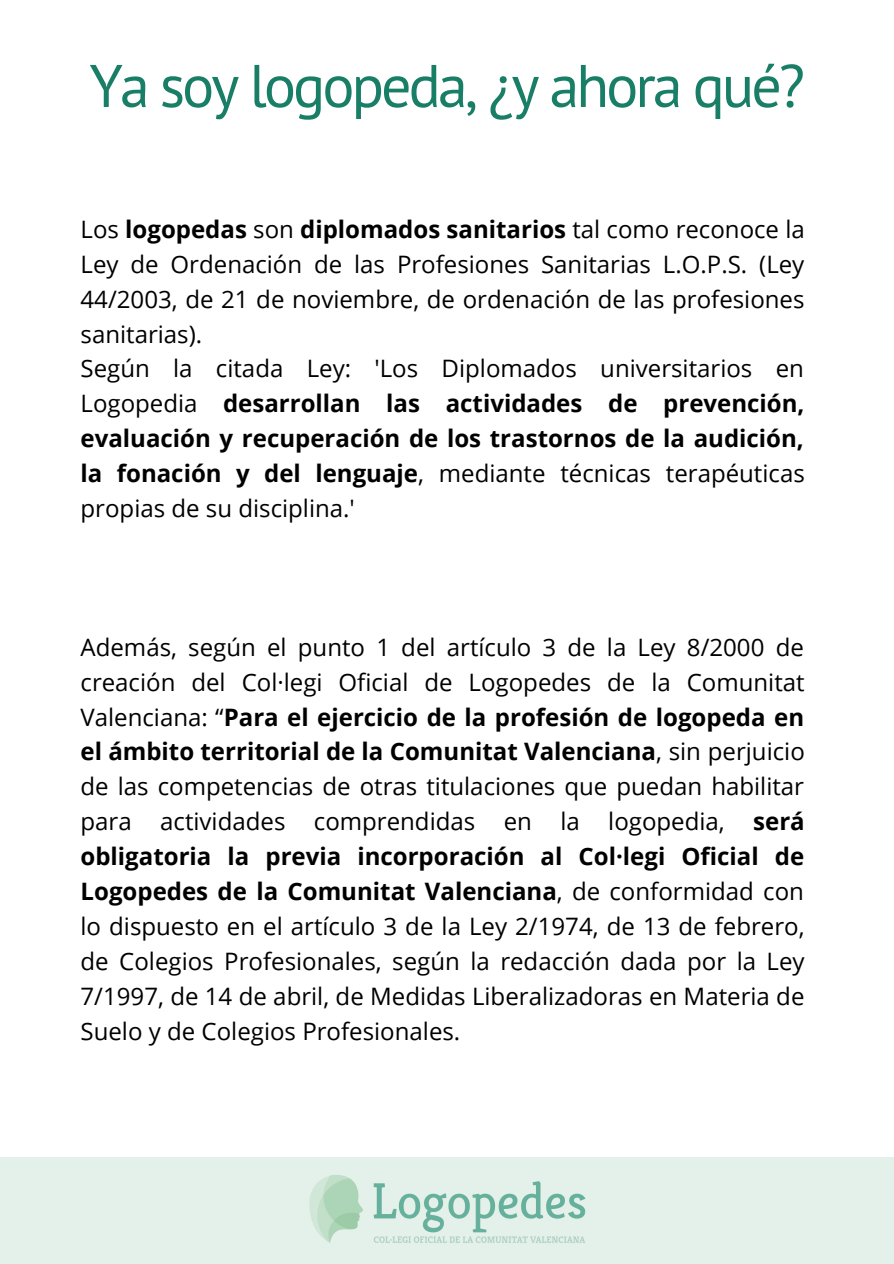
<style>
.page{position:relative;width:894px;height:1264px;background:#fff}
.page>*{position:absolute;margin:0;border:0;box-sizing:border-box;transform-origin:0 0}
.t1{font:60px "PT Sans";letter-spacing:-.05em;color:#197e66}
.t2{font:24px/35px "Open Sans";color:#000;text-align:justify}
.t3{font:700 24px/35px "Open Sans";color:#000;text-align:justify}
.s1{font-weight:700}
.s2{font-weight:400}
</style>
<div class="page">
<svg style="left:0;top:1157px;width:893px;height:106px;background:#deeee6"></svg>
<p class="t1" style="left:89px;top:46px;width:717px">Ya soy logopeda, ¿y ahora qué?</p>
<p class="t2" style="left:80px;top:211px;width:725px">Los <span class="s1">logopedas</span> son <span class="s1">diplomados sanitarios</span> tal como reconoce la Ley de Ordenación de las Profesiones Sanitarias L.O.P.S. (Ley 44/2003, de 21 de noviembre, de ordenación de las profesiones sanitarias).</p>
<p class="t3" style="left:80px;top:351px;width:725px"><span class="s2">Según la citada Ley: 'Los Diplomados universitarios en Logopedia</span> desarrollan las actividades de prevención, evaluación y recuperación de los trastornos de la audición, la fonación y del lenguaje<span class="s2">, mediante técnicas terapéuticas propias de su disciplina.'</span></p>
<p class="t2" style="left:80px;top:629px;width:725px">Además, según el punto 1 del artículo 3 de la Ley 8/2000 de creación del Col·legi Oficial de Logopedes de la Comunitat Valenciana: “<span class="s1">Para el ejercicio de la profesión de logopeda en el ámbito territorial de la Comunitat Valenciana</span>, sin perjuicio de las competencias de otras titulaciones que puedan habilitar para actividades comprendidas en la logopedia, <span class="s1">será obligatoria la previa incorporación al Col·legi Oficial de Logopedes de la Comunitat Valenciana</span>, de conformidad con lo dispuesto en el artículo 3 de la Ley 2/1974, de 13 de febrero, de Colegios Profesionales, según la redacción dada por la Ley 7/1997, de 14 de abril, de Medidas Liberalizadoras en Materia de Suelo y de Colegios Profesionales.</p>
</div>
